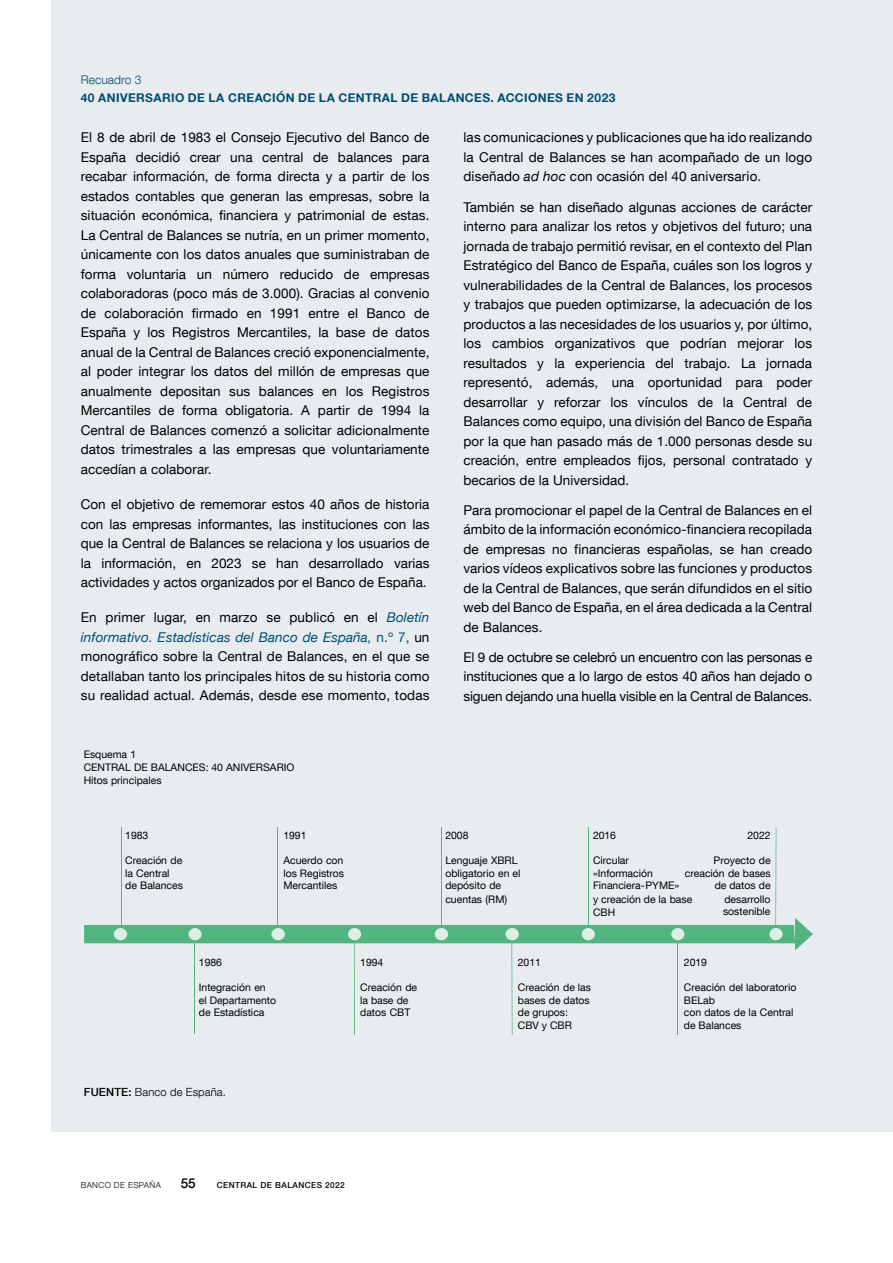
<style>
.page{position:relative;width:893px;height:1263px;background:#fff}
.page>*{position:absolute;margin:0;border:0;box-sizing:border-box;transform-origin:0 0}
.Texto_recuadro{font:13.5px/19.5px "Bd E Neue Helvetica";letter-spacing:.005em;color:#000;text-align:justify}
.t1{font:500 13.5px "Bd E Neue Helvetica";color:#000}
.Título_recuadro_principal{font:700 12px "Bd E Neue Helvetica";letter-spacing:.03em;color:#004d72}
.Numero_recuadro{font:300 12px "Bd E Neue Helvetica";letter-spacing:.005em;color:#004d72}
.t2{font:300 11.25px "Bd E Neue Helvetica";letter-spacing:.01em;color:#000}
.t3{font:10.5px/12.6px "Bd E Neue Helvetica";color:#000}
.t4{font:500 8.25px "Bd E Neue Helvetica";letter-spacing:.05em;color:#000}
.t5{font:300 8.25px "Bd E Neue Helvetica";letter-spacing:.05em;color:#000}
.s1{font-style:italic;color:#004d72}
.s2{color:#004d72}
.s3{font-style:italic}
.s4{font-weight:500}
</style>
<div class="page">
<div style="left:51px;top:0;width:842px;height:1131px;background:#e8ecef"></div>
<svg style="left:84px;top:918px;width:729px;height:32px"></svg>
<div style="left:114px;top:928px;width:13px;height:12px;background:#ddeee5;border-radius:50%"></div>
<div style="left:271px;top:928px;width:14px;height:12px;background:#ddeee5;border-radius:50%"></div>
<div style="left:435px;top:928px;width:13px;height:12px;background:#ddeee5;border-radius:50%"></div>
<div style="left:582px;top:928px;width:13px;height:12px;background:#ddeee5;border-radius:50%"></div>
<div style="left:769px;top:928px;width:13px;height:12px;background:#ddeee5;border-radius:50%"></div>
<hr style="left:121px;top:827px;width:1px;height:99px;background:#52b580">
<hr style="left:277px;top:827px;width:1px;height:99px;background:#52b580">
<hr style="left:441px;top:827px;width:1px;height:99px;background:#52b580">
<hr style="left:588px;top:827px;width:1px;height:99px;background:#52b580">
<hr style="left:775px;top:827px;width:1px;height:99px;background:#52b580">
<div style="left:188px;top:928px;width:14px;height:12px;background:#ddeee5;border-radius:50%"></div>
<div style="left:348px;top:928px;width:13px;height:12px;background:#ddeee5;border-radius:50%"></div>
<div style="left:505px;top:928px;width:14px;height:12px;background:#ddeee5;border-radius:50%"></div>
<hr style="left:194px;top:943px;width:1px;height:90px;background:#52b580">
<hr style="left:354px;top:943px;width:1px;height:91px;background:#52b580">
<hr style="left:511px;top:942px;width:1px;height:92px;background:#52b580">
<hr style="left:678px;top:940px;width:1px;height:94px;background:#52b580">
<div style="left:671px;top:928px;width:13px;height:12px;background:#ddeee5;border-radius:50%"></div>
<p class="Numero_recuadro" style="left:81px;top:72px;width:62px">Recuadro 3</p>
<h4 class="Título_recuadro_principal" style="left:81px;top:90px;width:536px">40 ANIVERSARIO DE LA CREACIÓN DE LA CENTRAL DE BALANCES. ACCIONES EN 2023</h4>
<p class="Texto_recuadro" style="left:81px;top:128px;width:350px">El 8 de abril de 1983 el Consejo Ejecutivo del Banco de España decidió crear una central de balances para recabar información, de forma directa y a partir de los estados contables que generan las empresas, sobre la situación económica, financiera y patrimonial de estas.<br>La Central de Balances se nutría, en un primer momento, únicamente con los datos anuales que suministraban de forma voluntaria un número reducido de empresas colaboradoras (poco más de 3.000). Gracias al convenio de colaboración firmado en 1991 entre el Banco de España y los Registros Mercantiles, la base de datos anual de la Central de Balances creció exponencialmente, al poder integrar los datos del millón de empresas que anualmente depositan sus balances en los Registros Mercantiles de forma obligatoria. A partir de 1994 la Central de Balances comenzó a solicitar adicionalmente datos trimestrales a las empresas que voluntariamente accedían a colaborar.</p>
<p class="Texto_recuadro" style="left:81px;top:494px;width:350px">Con el objetivo de rememorar estos 40 años de historia con las empresas informantes, las instituciones con las que la Central de Balances se relaciona y los usuarios de la información, en 2023 se han desarrollado varias actividades y actos organizados por el Banco de España.</p>
<p class="Texto_recuadro" style="left:81px;top:607px;width:350px">En primer lugar, en marzo se publicó en el <span class="s1">Boletín informativo. Estadísticas del Banco de España,</span> <span class="s2">n.º 7,</span> un monográfico sobre la Central de Balances, en el que se detallaban tanto los principales hitos de su historia como su realidad actual. Además, desde ese momento, todas</p>
<p class="Texto_recuadro" style="left:463px;top:128px;width:350px">las comunicaciones y publicaciones que ha ido realizando la Central de Balances se han acompañado de un logo diseñado <span class="s3">ad hoc</span> con ocasión del 40 aniversario.</p>
<p class="Texto_recuadro" style="left:463px;top:197px;width:350px">También se han diseñado algunas acciones de carácter interno para analizar los retos y objetivos del futuro; una jornada de trabajo permitió revisar, en el contexto del Plan Estratégico del Banco de España, cuáles son los logros y vulnerabilidades de la Central de Balances, los procesos y trabajos que pueden optimizarse, la adecuación de los productos a las necesidades de los usuarios y, por último, los cambios organizativos que podrían mejorar los resultados y la experiencia del trabajo. La jornada representó, además, una oportunidad para poder desarrollar y reforzar los vínculos de la Central de Balances como equipo, una división del Banco de España por la que han pasado más de 1.000 personas desde su creación, entre empleados fijos, personal contratado y becarios de la Universidad.</p>
<p class="Texto_recuadro" style="left:463px;top:500px;width:350px">Para promocionar el papel de la Central de Balances en el ámbito de la información económico-financiera recopilada de empresas no financieras españolas, se han creado varios vídeos explicativos sobre las funciones y productos de la Central de Balances, que serán difundidos en el sitio web del Banco de España, en el área dedicada a la Central de Balances.</p>
<p class="Texto_recuadro" style="left:463px;top:647px;width:350px">El 9 de octubre se celebró un encuentro con las personas e instituciones que a lo largo de estos 40 años han dejado o siguen dejando una huella visible en la Central de Balances.</p>
<p class="t3" style="left:84px;top:748px;width:212px">Esquema 1<br>CENTRAL DE BALANCES: 40 ANIVERSARIO<br>Hitos principales</p>
<p class="t3" style="left:125px;top:828px;width:25px">1983</p>
<p class="t3" style="left:125px;top:854px;width:59px">Creación de la Central de Balances</p>
<p class="t3" style="left:283px;top:828px;width:25px">1991</p>
<p class="t3" style="left:283px;top:854px;width:62px;text-align:justify">Acuerdo con los Registros Mercantiles</p>
<p class="t3" style="left:199px;top:956px;width:25px">1986</p>
<p class="t3" style="left:199px;top:981px;width:79px">Integración en el Departamento de Estadística</p>
<p class="t3" style="left:360px;top:956px;width:25px">1994</p>
<p class="t3" style="left:360px;top:981px;width:58px">Creación de la base de datos CBT</p>
<p class="t3" style="left:445px;top:828px;width:25px">2008</p>
<p class="t3" style="left:445px;top:853px;width:77px">Lenguaje XBRL obligatorio en el depósito de cuentas (RM)</p>
<p class="t3" style="left:593px;top:828px;width:25px">2016</p>
<p class="t3" style="left:593px;top:853px;width:101px;line-height:13px">Circular<br>«Información<br>Financiera-PYME»<br>y creación de la base<br>CBH</p>
<p class="t3" style="left:747px;top:828px;width:25px">2022</p>
<p class="t3" style="left:685px;top:853px;width:87px;text-align:right">Proyecto de creación de bases de datos de desarrollo sostenible</p>
<p class="t3" style="left:518px;top:956px;width:25px">2011</p>
<p class="t3" style="left:518px;top:981px;width:75px">Creación de las bases de datos de grupos:<br>CBV y CBR</p>
<p class="t3" style="left:684px;top:956px;width:25px">2019</p>
<p class="t3" style="left:684px;top:981px;width:114px">Creación del laboratorio<br>BELab<br>con datos de la Central de Balances</p>
<p class="t2" style="left:84px;top:1085px;width:144px"><span class="s4">FUENTE:</span> Banco de España.</p>
<p class="t5" style="left:81px;top:1180px;width:82px">BANCO DE ESPAÑA</p>
<p class="t1" style="left:181px;top:1175px;width:16px">55</p>
<p class="t4" style="left:217px;top:1180px;width:129px">CENTRAL DE BALANCES 2022</p>
</div>
